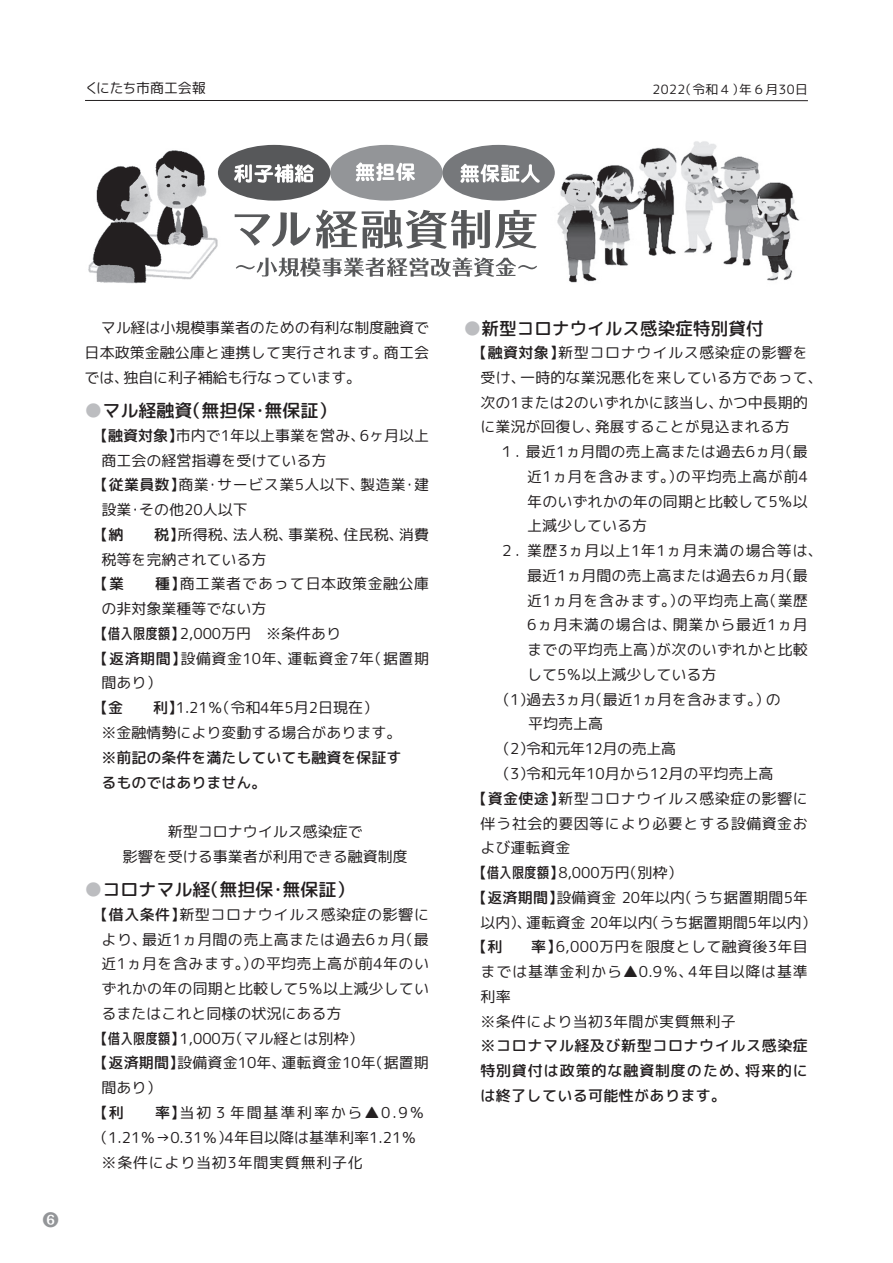
<style>
.page{position:relative;width:893px;height:1263px;background:#fff}
.page>*{position:absolute;margin:0;border:0;box-sizing:border-box;transform-origin:0 0}
.t1{font:18px "rounded mgenplus 1 c medium";color:#231f20}
.t2{font:16.5px "Koz Min Pro";color:#939598}
.t3{font:15px/24.8px "rounded mgenplus 1 c regular";letter-spacing:.005em;color:#231f20;text-align:justify}
.t4{font:15px "rounded mgenplus 1 c regular";letter-spacing:.035em;color:#231f20}
.t5{font:15px "rounded mgenplus 1 c regular";letter-spacing:.05em;color:#231f20}
.t6{font:15px/24.8px "rounded mgenplus 1 c medium";letter-spacing:.025em;color:#231f20;text-align:justify}
.t7{font:15px "rounded mgenplus 1 c regular";letter-spacing:.025em;color:#231f20}
.t8{font:15px/24.8px "rounded mgenplus 1 c medium";color:#231f20}
.t9{font:15px "rounded mgenplus 1 c regular";letter-spacing:.045em;color:#231f20}
.t10{font:15px "rounded mgenplus 1 c regular";letter-spacing:.03em;color:#231f20}
.t11{font:15px "rounded mgenplus 1 c regular";letter-spacing:.12em;color:#231f20}
.t12{font:15px "rounded mgenplus 1 c regular";letter-spacing:.055em;color:#231f20}
.t13{font:15px "rounded mgenplus 1 c regular";letter-spacing:-.025em;color:#231f20}
.t14{font:13.95px "rounded mgenplus 1 c regular";letter-spacing:-.01em;color:#231f20}
.t15{font:12.75px "rounded mgenplus 1 c regular";letter-spacing:.03em;color:#231f20}
.s1{color:#bcbdc0}
.s2{font-family:"rounded mgenplus 1 c medium"}
</style>
<div class="page">
<img style="left:88px;top:150px;width:135px;height:134px">
<img style="left:550px;top:141px;width:250px;height:142px">
<svg style="left:235px;top:210px;width:302px;height:39px"></svg>
<svg style="left:236px;top:257px;width:301px;height:20px"></svg>
<div style="left:330px;top:145px;width:113px;height:56px;background:#939598;border-radius:50%"></div>
<svg style="left:356px;top:162px;width:59px;height:19px"></svg>
<div style="left:442px;top:145px;width:113px;height:56px;background:#76787b;border-radius:50%"></div>
<svg style="left:460px;top:164px;width:80px;height:19px"></svg>
<div style="left:218px;top:145px;width:112px;height:56px;background:#57585a;border-radius:50%"></div>
<svg style="left:234px;top:164px;width:80px;height:19px"></svg>
<hr style="left:85px;top:100px;width:723px;height:1px;background:#231f20">
<p class="t14" style="left:85px;top:78px;width:122px">くにたち市商工会報</p>
<p class="t15" style="left:653px;top:80px;width:157px">2022（令和４）年６月30日</p>
<p class="t2" style="left:43px;top:1209px;width:18px">❻</p>
<p class="t3" style="left:85px;top:316px;width:346px;text-indent:16px">マル経は小規模事業者のための有利な制度融資で日本政策金融公庫と連携して実行されます。商工会では、独自に利子補給も行なっています。</p>
<p class="t1" style="left:85px;top:398px;width:253px"><span class="s1">●</span>マル経融資（無担保・無保証）</p>
<p class="t3" style="left:93px;top:423px;width:337px"><span class="s2">【融資対象】</span>市内で1年以上事業を営み、6ヶ月以上</p>
<p class="t3" style="left:102px;top:448px;width:226px">商工会の経営指導を受けている方</p>
<p class="t3" style="left:93px;top:473px;width:337px"><span class="s2">【従業員数】</span>商業・サービス業5人以下、製造業・建</p>
<p class="t3" style="left:102px;top:497px;width:148px">設業・その他20人以下</p>
<p class="t3" style="left:93px;top:522px;width:337px"><span class="s2">【納　　税】</span>所得税、法人税、事業税、住民税、消費</p>
<p class="t3" style="left:102px;top:547px;width:166px">税等を完納されている方</p>
<p class="t10" style="left:93px;top:573px;width:337px"><span class="s2">【業　　種】</span>商工業者であって日本政策金融公庫</p>
<p class="t3" style="left:102px;top:596px;width:166px">の非対象業種等でない方</p>
<p class="t3" style="left:93px;top:621px;width:250px"><span class="s2">【借入限度額】</span>2,000万円　※条件あり</p>
<p class="t4" style="left:93px;top:648px;width:337px"><span class="s2">【返済期間】</span>設備資金10年、運転資金7年（据置期</p>
<p class="t3" style="left:102px;top:671px;width:61px">間あり）</p>
<p class="t3" style="left:93px;top:695px;width:286px"><span class="s2">【金　　利】</span>1.21％（令和4年5月2日現在）</p>
<p class="t3" style="left:102px;top:720px;width:301px">※金融情勢により変動する場合があります。</p>
<p class="t8" style="left:102px;top:745px;width:301px">※前記の条件を満たしていても融資を保証するものではありません。</p>
<p class="t3" style="left:123px;top:819px;width:286px;text-align:center">新型コロナウイルス感染症で<br>影響を受ける事業者が利用できる融資制度</p>
<p class="t1" style="left:85px;top:877px;width:271px"><span class="s1">●</span>コロナマル経（無担保・無保証）</p>
<p class="t5" style="left:93px;top:904px;width:337px"><span class="s2">【借入条件】</span>新型コロナウイルス感染症の影響に</p>
<p class="t3" style="left:102px;top:927px;width:329px">より、最近1ヵ月間の売上高または過去6ヵ月（最</p>
<p class="t4" style="left:102px;top:953px;width:329px">近1ヵ月を含みます。）の平均売上高が前4年のい</p>
<p class="t3" style="left:102px;top:976px;width:329px">ずれかの年の同期と比較して5％以上減少してい</p>
<p class="t3" style="left:102px;top:1001px;width:241px">るまたはこれと同様の状況にある方</p>
<p class="t3" style="left:93px;top:1026px;width:272px"><span class="s2">【借入限度額】</span>1,000万（マル経とは別枠）</p>
<p class="t3" style="left:93px;top:1050px;width:337px"><span class="s2">【返済期間】</span>設備資金10年、運転資金10年（据置期</p>
<p class="t3" style="left:102px;top:1075px;width:61px">間あり）</p>
<p class="t11" style="left:93px;top:1102px;width:333px"><span class="s2">【利　　率】</span>当初３年間基準利率から▲0.9％</p>
<p class="t3" style="left:93px;top:1125px;width:325px">（1.21％→0.31％）4年目以降は基準利率1.21％</p>
<p class="t5" style="left:102px;top:1151px;width:263px">※条件により当初3年間実質無利子化</p>
<p class="t1" style="left:463px;top:315px;width:301px"><span class="s1">●</span>新型コロナウイルス感染症特別貸付</p>
<p class="t3" style="left:480px;top:340px;width:344px;text-align:left;text-indent:-8px"><span class="s2">【融資対象】</span>新型コロナウイルス感染症の影響を受け、一時的な業況悪化を来している方であって、次の1または2のいずれかに該当し、かつ中長期的に業況が回復し、発展することが見込まれる方</p>
<p class="t3" style="left:500px;top:439px;width:310px">１．最近1ヵ月間の売上高または過去6ヵ月（最</p>
<p class="t4" style="left:527px;top:466px;width:282px">近1ヵ月を含みます。）の平均売上高が前4</p>
<p class="t3" style="left:527px;top:489px;width:282px">年のいずれかの年の同期と比較して5％以</p>
<p class="t3" style="left:527px;top:514px;width:121px">上減少している方</p>
<p class="t4" style="left:500px;top:540px;width:325px">２．業歴3ヵ月以上1年1ヵ月未満の場合等は、</p>
<p class="t3" style="left:527px;top:563px;width:282px">最近1ヵ月間の売上高または過去6ヵ月（最</p>
<p class="t4" style="left:527px;top:590px;width:282px">近1ヵ月を含みます。）の平均売上高（業歴</p>
<p class="t5" style="left:527px;top:614px;width:282px">6ヵ月未満の場合は、開業から最近1ヵ月</p>
<p class="t3" style="left:527px;top:637px;width:282px">までの平均売上高）が次のいずれかと比較</p>
<p class="t3" style="left:527px;top:662px;width:191px">して5％以上減少している方</p>
<p class="t3" style="left:495px;top:687px;width:287px">（1）過去3ヵ月（最近1ヵ月を含みます。）の</p>
<p class="t3" style="left:528px;top:712px;width:76px">平均売上高</p>
<p class="t13" style="left:495px;top:738px;width:182px">（2）令和元年12月の売上高</p>
<p class="t3" style="left:495px;top:761px;width:279px">（3）令和元年10月から12月の平均売上高</p>
<p class="t5" style="left:472px;top:788px;width:337px"><span class="s2">【資金使途】</span>新型コロナウイルス感染症の影響に</p>
<p class="t12" style="left:480px;top:812px;width:329px">伴う社会的要因等により必要とする設備資金お</p>
<p class="t3" style="left:480px;top:835px;width:91px">よび運転資金</p>
<p class="t3" style="left:472px;top:860px;width:212px"><span class="s2">【借入限度額】</span>8,000万円（別枠）</p>
<p class="t3" style="left:472px;top:885px;width:337px"><span class="s2">【返済期間】</span>設備資金 20年以内（うち据置期間5年</p>
<p class="t3" style="left:480px;top:910px;width:337px">以内）、運転資金 20年以内（うち据置期間5年以内）</p>
<p class="t7" style="left:472px;top:936px;width:337px"><span class="s2">【利　　率】</span>6,000万円を限度として融資後3年目</p>
<p class="t9" style="left:480px;top:961px;width:329px">までは基準金利から▲0.9％、4年目以降は基準</p>
<p class="t3" style="left:480px;top:984px;width:32px">利率</p>
<p class="t7" style="left:480px;top:1010px;width:257px">※条件により当初3年間が実質無利子</p>
<p class="t6" style="left:480px;top:1033px;width:329px">※コロナマル経及び新型コロナウイルス感染症特別貸付は政策的な融資制度のため、将来的には終了している可能性があります。</p>
</div>
